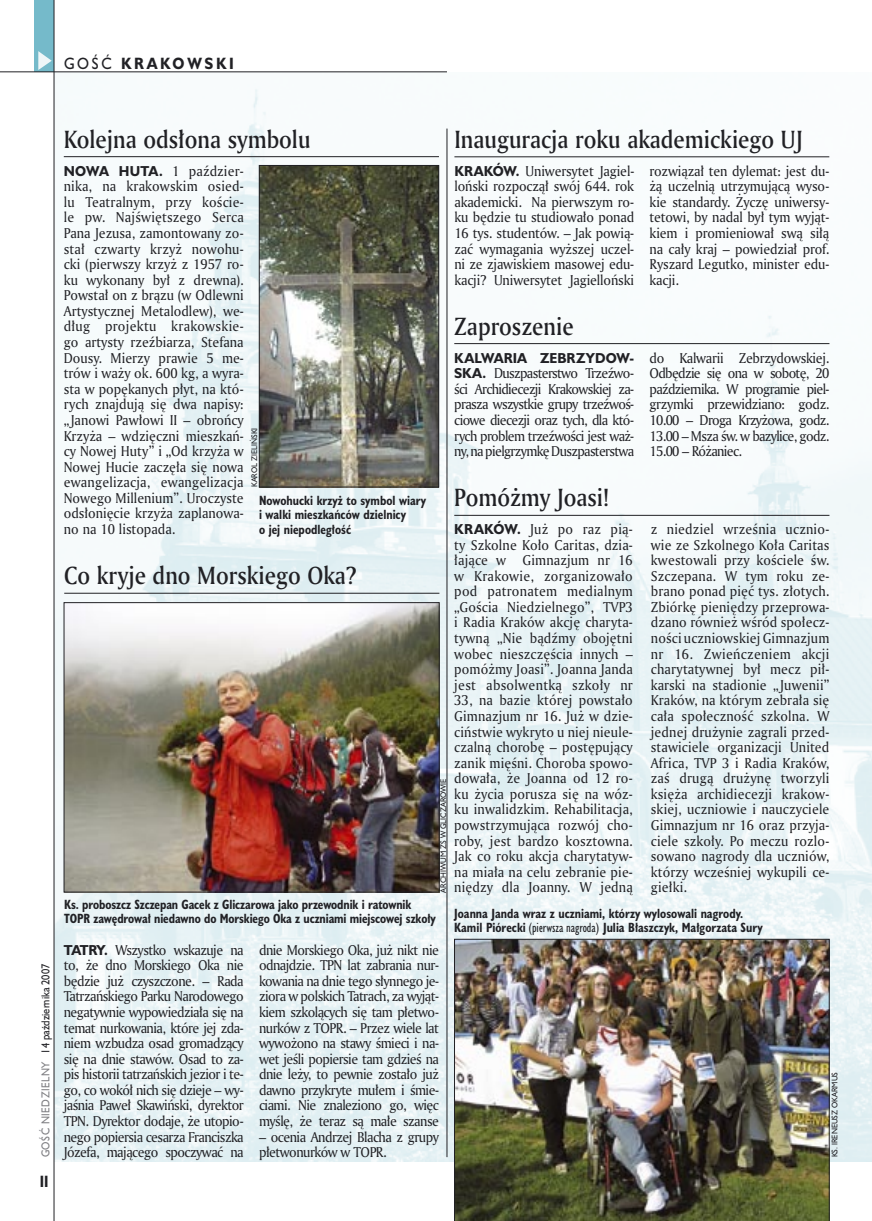
<style>
.page{position:relative;width:872px;height:1221px;background:#fff}
.page>*{position:absolute;margin:0;border:0;box-sizing:border-box;transform-origin:0 0}
._05d_tytyl_Kronika_AmMd_16_pt{font:24px "Amerigo Md PL";color:#212125;scale:.9 1}
._15a_temat_lewo{font:700 15px "Humanst 521 PL";letter-spacing:.2em;color:#212125;scale:.9 1}
._16_pagina_lewa{font:700 15px "Humanst 521 Cn PL";color:#212125;scale:.94 1}
._03_body_bez_akapitu{font:13.8px/15.6px "Amerigo PL";letter-spacing:-.025em;color:#212125;text-align:justify;scale:.94 1}
._03_body_bez_akapitu-2{font:700 13.2px "Humanst 521 PL";letter-spacing:.01em;color:#212125;scale:.94 1}
._09_podpis_zdjecia_HuCnB{font:700 12.3px/14.4px "Humanst 521 Cn PL";color:#212125;scale:.94 1}
._18_data_lewa{font:10.5px "Humanst 521 PL";color:#212125;scale:.9 1}
._18a_data_lewa_GOSC{font:10.5px "Humanst 521 PL";letter-spacing:.05em;color:#7f7f83;scale:.9 1}
._09a_autor_zdjecia_Hu_5_pt{font:7.5px "Humanst 521 PL";color:#212125;scale:.94 1}
.s1{font-weight:400}
.s2{font-family:"Humanst 521 PL";font-weight:700;font-size:13.2px}
</style>
<div class="page">
<div style="left:35px;top:0;width:19px;height:72px;background:#75baca"></div>
<svg style="left:38px;top:51px;width:14px;height:19px"></svg>
<img style="left:55px;top:89px;width:817px;height:1072px">
<hr style="left:0;top:72px;width:447px;height:1px;background:#212125">
<hr style="left:54px;top:0;width:1px;height:1220px;background:#212125">
<hr style="left:447px;top:129px;width:1px;height:1027px;background:#212125">
<img style="left:66px;top:604px;width:371px;height:286px">
<div style="left:64px;top:602px;width:375px;height:290px;border:1px solid #212125"></div>
<hr style="left:64px;top:593px;width:375px;height:1px;background:#212125">
<hr style="left:454px;top:515px;width:375px;height:1px;background:#212125">
<hr style="left:64px;top:156px;width:375px;height:1px;background:#212125">
<img style="left:454px;top:939px;width:375px;height:281px">
<hr style="left:454px;top:156px;width:375px;height:1px;background:#212125">
<hr style="left:454px;top:343px;width:375px;height:1px;background:#212125">
<img style="left:261px;top:167px;width:176px;height:318px">
<div style="left:259px;top:165px;width:180px;height:322px;border:1px solid #212125"></div>
<p class="_15a_temat_lewo" style="left:64px;top:53px;width:190px"><span class="s1">GOŚĆ</span> KRAKOWSKI</p>
<p class="_18_data_lewa" style="left:38px;top:1053px;width:101px;rotate:-90deg">14 października 2007</p>
<p class="_18a_data_lewa_GOSC" style="left:38px;top:1157px;width:108px;rotate:-90deg">GOŚĆ NIEDZIELNY</p>
<p class="_16_pagina_lewa" style="left:40px;top:1170px;width:11px">II</p>
<p class="_05d_tytyl_Kronika_AmMd_16_pt" style="left:64px;top:123px;width:276px">Kolejna odsłona symbolu</p>
<p class="_05d_tytyl_Kronika_AmMd_16_pt" style="left:454px;top:123px;width:388px">Inauguracja roku akademickiego UJ</p>
<p class="_03_body_bez_akapitu" style="left:64px;top:162px;width:193px"><span class="s2">NOWA HUTA.</span> 1 paździer&shy;nika, na krakowskim osied&shy;lu Teatralnym, przy koście&shy;le pw. Najświętszego Serca Pana Jezusa, zamontowany zo&shy;stał czwarty krzyż nowohu&shy;cki (pierwszy krzyż z 1957 ro&shy;ku wykonany był z drewna).<br>Powstał on z brązu (w Odlewni Artystycznej Metalodlew), we&shy;dług projektu krakowskie&shy;go artysty rzeźbiarza, Stefana Dousy. Mierzy prawie 5 me&shy;trów i waży ok. 600 kg, a wyra&shy;sta w popękanych płyt, na któ&shy;rych znajdują się dwa napisy: „Janowi Pawłowi II – obrońcy Krzyża – wdzięczni mieszkań&shy;cy Nowej Huty” i „Od krzyża w Nowej Hucie zaczęła się nowa ewangelizacja, ewangelizacja Nowego Millenium”. Uroczyste odsłonięcie krzyża zaplanowa&shy;no na 10 listopada.</p>
<p class="_03_body_bez_akapitu" style="left:454px;top:162px;width:193px"><span class="s2">KRAKÓW.</span> Uniwersytet Jagiel&shy;loński rozpoczął swój 644. rok akademicki. Na pierwszym ro&shy;ku będzie tu studiowało ponad 16 tys. studentów. – Jak powią&shy;zać wymagania wyższej uczel&shy;ni ze zjawiskiem masowej edu&shy;kacji? Uniwersytet Jagielloński</p>
<p class="_03_body_bez_akapitu" style="left:649px;top:162px;width:193px">rozwiązał ten dylemat: jest du&shy;żą uczelnią utrzymującą wyso&shy;kie standardy. Życzę uniwersy&shy;tetowi, by nadal był tym wyjąt&shy;kiem i promieniował swą siłą na cały kraj – powiedział prof.<br>Ryszard Legutko, minister edu&shy;kacji.</p>
<p class="_05d_tytyl_Kronika_AmMd_16_pt" style="left:454px;top:310px;width:134px">Zaproszenie</p>
<p class="_03_body_bez_akapitu-2" style="left:454px;top:348px;width:193px">KALWARIA ZEBRZYDOW-</p>
<p class="_03_body_bez_akapitu" style="left:454px;top:365px;width:193px"><span class="s2">SKA.</span> Duszpasterstwo Trzeźwo&shy;ści Archidiecezji Krakowskiej za&shy;prasza wszystkie grupy trzeźwoś&shy;ciowe diecezji oraz tych, dla któ&shy;rych problem trzeźwości jest waż&shy;ny, na pielgrzymkę Duszpasterstwa</p>
<p class="_03_body_bez_akapitu" style="left:649px;top:349px;width:193px">do Kalwarii Zebrzydowskiej.<br>Odbędzie się ona w sobotę, 20 października. W programie piel&shy;grzymki przewidziano: godz.<br>10.00 – Droga Krzyżowa, godz.<br>13.00 – Msza św. w bazylice, godz.<br>15.00 – Różaniec.</p>
<p class="_09a_autor_zdjecia_Hu_5_pt" style="left:249px;top:487px;width:65px;rotate:-90deg">KAROL ZIELIŃSKI</p>
<p class="_05d_tytyl_Kronika_AmMd_16_pt" style="left:454px;top:481px;width:173px">Pomóżmy Joasi!</p>
<p class="_09_podpis_zdjecia_HuCnB" style="left:259px;top:493px;width:179px">Nowohucki krzyż to symbol wiary i walki mieszkańców dzielnicy<br>o jej niepodległość</p>
<p class="_03_body_bez_akapitu" style="left:454px;top:521px;width:192px"><span class="s2">KRAKÓW.</span> Już po raz pią&shy;ty Szkolne Koło Caritas, dzia&shy;łające w Gimnazjum nr 16 w Krakowie, zorganizowało pod patronatem medialnym „Gościa Niedzielnego”, TVP3 i Radia Kraków akcję charyta&shy;tywną „Nie bądźmy obojętni wobec nieszczęścia innych – pomóżmy Joasi”. Joanna Janda jest absolwentką szkoły nr 33, na bazie której powstało Gimnazjum nr 16. Już w dzie&shy;ciństwie wykryto u niej nieule&shy;czalną chorobę – postępujący zanik mięśni. Choroba spowo&shy;dowała, że Joanna od 12 ro&shy;ku życia porusza się na wóz&shy;ku inwalidzkim. Rehabilitacja, powstrzymująca rozwój cho&shy;roby, jest bardzo kosztowna.<br>Jak co roku akcja charytatyw&shy;na miała na celu zebranie pie&shy;niędzy dla Joanny. W jedną</p>
<p class="_03_body_bez_akapitu" style="left:651px;top:521px;width:191px">z niedziel września ucznio&shy;wie ze Szkolnego Koła Caritas kwestowali przy kościele św.<br>Szczepana. W tym roku ze&shy;brano ponad pięć tys. złotych.<br>Zbiórkę pieniędzy przeprowa&shy;dzano również wśród społecz&shy;ności uczniowskiej Gimnazjum nr 16. Zwieńczeniem akcji charytatywnej był mecz pił&shy;karski na stadionie „Juwenii” Kraków, na którym zebrała się cała społeczność szkolna. W jednej drużynie zagrali przed&shy;stawiciele organizacji United Africa, TVP 3 i Radia Kraków, zaś drugą drużynę tworzyli księża archidiecezji krakow&shy;skiej, uczniowie i nauczyciele Gimnazjum nr 16 oraz przyja&shy;ciele szkoły. Po meczu rozlo&shy;sowano nagrody dla uczniów, którzy wcześniej wykupili ce&shy;giełki.</p>
<p class="_05d_tytyl_Kronika_AmMd_16_pt" style="left:64px;top:559px;width:326px">Co kryje dno Morskiego Oka?</p>
<p class="_09a_autor_zdjecia_Hu_5_pt" style="left:438px;top:892px;width:123px;rotate:-90deg">ARCHIWUM ZS W GLICZAROWIE</p>
<p class="_09_podpis_zdjecia_HuCnB" style="left:64px;top:896px;width:397px">Ks. proboszcz Szczepan Gacek z Gliczarowa jako przewodnik i ratownik<br>TOPR zawędrował niedawno do Morskiego Oka z uczniami miejscowej szkoły</p>
<p class="_03_body_bez_akapitu" style="left:64px;top:941px;width:193px"><span class="s2">TATRY.</span> Wszystko wskazuje na to, że dno Morskiego Oka nie będzie już czyszczone. – Rada Tatrzańskiego Parku Narodowego negatywnie wypowiedziała się na temat nurkowania, które jej zda&shy;niem wzbudza osad gromadzący się na dnie stawów. Osad to za&shy;pis historii tatrzańskich jezior i te&shy;go, co wokół nich się dzieje – wy&shy;jaśnia Paweł Skawiński, dyrektor TPN. Dyrektor dodaje, że utopio&shy;nego popiersia cesarza Franciszka Józefa, mającego spoczywać na</p>
<p class="_03_body_bez_akapitu" style="left:259px;top:941px;width:193px">dnie Morskiego Oka, już nikt nie odnajdzie. TPN lat zabrania nur&shy;kowania na dnie tego słynnego je&shy;ziora w polskich Tatrach, za wyjąt&shy;kiem szkolących się tam płetwo&shy;nurków z TOPR. – Przez wiele lat wywożono na stawy śmieci i na&shy;wet jeśli popiersie tam gdzieś na dnie leży, to pewnie zostało już dawno przykryte mułem i śmie&shy;ciami. Nie znaleziono go, więc myślę, że teraz są małe szanse</p>
<p class="_03_body_bez_akapitu" style="left:259px;top:1128px;width:193px">– ocenia Andrzej Blacha z grupy płetwonurków w TOPR.</p>
<p class="_09_podpis_zdjecia_HuCnB" style="left:454px;top:905px;width:330px">Joanna Janda wraz z uczniami, którzy wylosowali nagrody.<br>Kamil Piórecki <span class="s1">(pierwsza nagroda)</span> Julia Błaszczyk, Małgorzata Sury</p>
<p class="_09a_autor_zdjecia_Hu_5_pt" style="left:829px;top:1156px;width:92px;rotate:-90deg">KS. IRENEUSZ OKARMUS</p>
</div>
